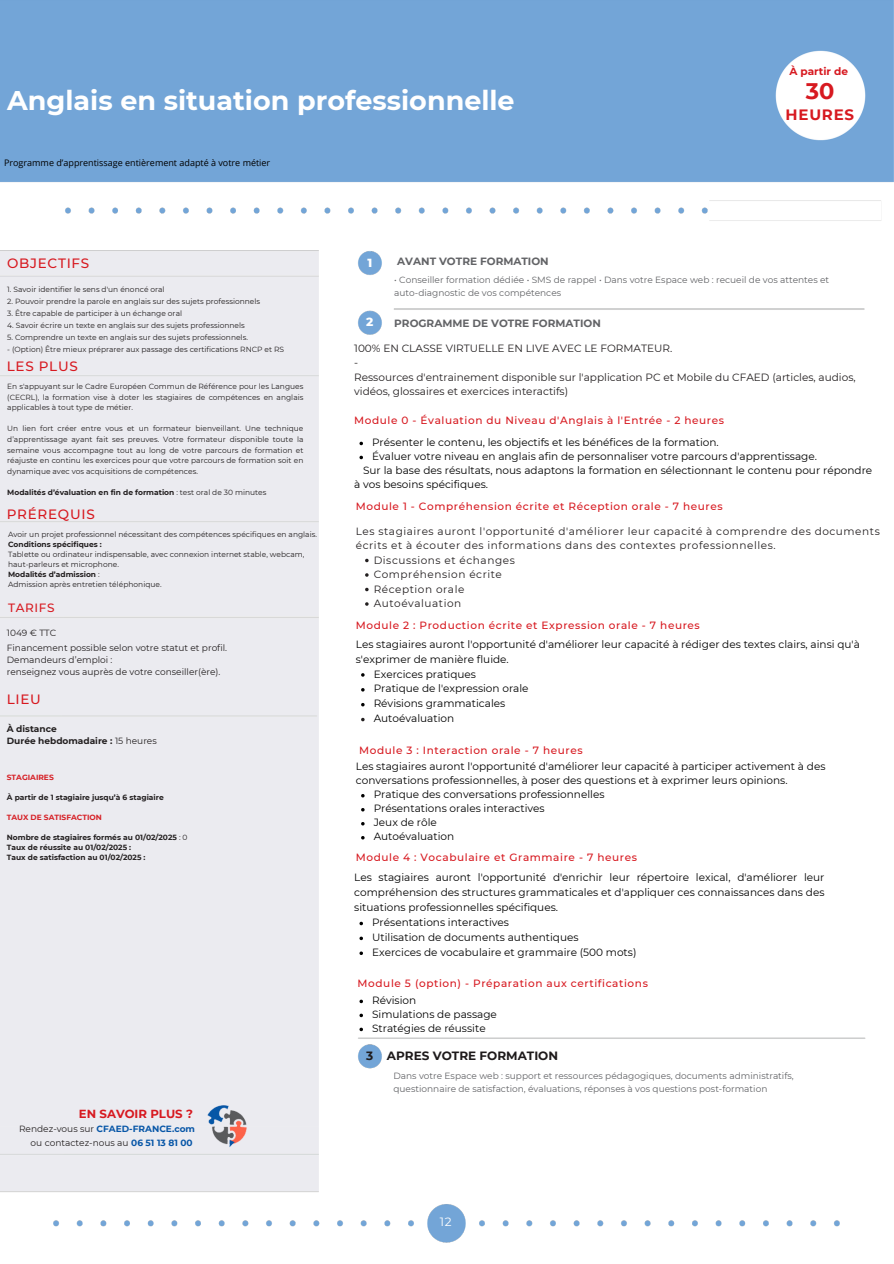
<style>
.page{position:relative;width:894px;height:1264px;background:#fff}
.page>*{position:absolute;margin:0;border:0;box-sizing:border-box;transform-origin:0 0}
.t1{font:700 27px "Montserrat";color:#fff}
.t2{font:700 22.5px "Montserrat";color:#d71920}
.t3{font:700 15px "Montserrat";letter-spacing:.05em;color:#d71920}
.t4{font:500 13.5px "Montserrat";letter-spacing:.055em;color:#d71920}
.t5{font:700 12px "Montserrat";color:#1e1a1b}
.t6{font:500 12px "Montserrat";letter-spacing:.05em;color:#d71920}
.t7{font:800 12px "Montserrat";color:#fff}
.t8{font:12px "Montserrat";color:#fff}
.t9{font:700 11.7px "Montserrat";color:#d71920}
.t10{font:10.5px/14px "Montserrat";color:#000}
.t11{font:500 10.5px "Montserrat";letter-spacing:.055em;color:#d71920}
.t12{font:10.5px "Montserrat";letter-spacing:.05em;color:#231f20}
.t13{font:10.5px/14px "Montserrat";color:#231f20}
.t14{font:700 10.5px "Montserrat";color:#626366}
.t15{font:700 10.5px "Montserrat";color:#d71920}
.t16{font:9px/13.5px "Montserrat";color:#626366}
.t17{font:9px/15px "Montserrat";color:#231f20}
.t18{font:9px "Open Sans";color:#000}
.t19{font:700 9px/12.8px "Montserrat";color:#231f20}
.t20{font:7.5px/10.6px "Montserrat";color:#231f20;text-align:justify}
.t21{font:700 7.5px/10.1px "Montserrat";color:#231f20}
.t22{font:700 7.5px "Montserrat";color:#d62026}
.s1{font-weight:400}
.s2{font-weight:700}
.s3{font-weight:700;color:#0756a7}
</style>
<div class="page">
<img style="left:0;top:0;width:893px;height:1243px">
<svg style="left:361px;top:717px;width:3px;height:4px"></svg>
<svg style="left:359px;top:442px;width:4px;height:3px"></svg>
<svg style="left:359px;top:456px;width:4px;height:3px"></svg>
<svg style="left:365px;top:558px;width:3px;height:4px"></svg>
<svg style="left:365px;top:587px;width:3px;height:4px"></svg>
<img style="left:203px;top:1103px;width:46px;height:45px">
<svg style="left:359px;top:921px;width:4px;height:4px"></svg>
<svg style="left:359px;top:936px;width:4px;height:4px"></svg>
<svg style="left:359px;top:951px;width:4px;height:4px"></svg>
<svg style="left:359px;top:999px;width:4px;height:4px"></svg>
<svg style="left:359px;top:1013px;width:4px;height:4px"></svg>
<svg style="left:359px;top:1027px;width:4px;height:4px"></svg>
<h1 class="t1" style="left:7px;top:84px;width:508px">Anglais en situation professionnelle</h1>
<p class="t18" style="left:4px;top:156px;width:267px">Programme d’apprentissage entièrement adapté à votre métier</p>
<p class="t4" style="left:7px;top:255px;width:83px">OBJECTIFS</p>
<p class="t7" style="left:367px;top:255px;width:6px">1</p>
<p class="t14" style="left:397px;top:255px;width:153px">AVANT VOTRE FORMATION</p>
<p class="t15" style="left:789px;top:64px;width:60px">À partir de</p>
<h2 class="t2" style="left:805px;top:77px;width:30px">30</h2>
<h3 class="t3" style="left:785px;top:106px;width:70px">HEURES</h3>
<p class="t20" style="left:7px;top:284px;width:159px">1. Savoir identifier le sens d'un énoncé oral</p>
<p class="t20" style="left:7px;top:296px;width:254px">2. Pouvoir prendre la parole en anglais sur des sujets professionnels</p>
<p class="t20" style="left:7px;top:308px;width:176px">3. Être capable de participer à un échange oral</p>
<p class="t20" style="left:7px;top:320px;width:239px">4. Savoir écrire un texte en anglais sur des sujets professionnels</p>
<p class="t20" style="left:7px;top:332px;width:242px">5. Comprendre un texte en anglais sur des sujets professionnels.</p>
<p class="t20" style="left:7px;top:344px;width:278px">- (Option) Être mieux préprarer aux passage des certifications RNCP et RS</p>
<p class="t20" style="left:7px;top:381px;width:297px">En s'appuyant sur le Cadre Européen Commun de Référence pour les Langues (CECRL), la formation vise à doter les stagiaires de compétences en anglais applicables à tout type de métier.</p>
<p class="t20" style="left:7px;top:423px;width:297px">Un lien fort créer entre vous et un formateur bienveillant. Une technique d’apprentissage ayant fait ses preuves. Votre formateur disponible toute la semaine vous accompagne tout au long de votre parcours de formation et réajuste en continu les exercices pour que votre parcours de formation soit en dynamique avec vos acquisitions de compétences.</p>
<p class="t21" style="left:7px;top:487px;width:260px">Modalités d’évaluation en fin de formation <span class="s1">: test oral de 30 minutes</span></p>
<p class="t20" style="left:8px;top:528px;width:310px">Avoir un projet professionnel nécessitant des compétences spécifiques en anglais.</p>
<p class="t21" style="left:8px;top:539px;width:95px">Conditions spécifiques :</p>
<p class="t20" style="left:8px;top:549px;width:298px;line-height:10.1px;text-align:left">Tablette ou ordinateur indispensable, avec connexion internet stable, webcam, haut-parleurs et microphone.<br><span class="s2">Modalités d’admission</span> :<br>Admission après entretien téléphonique.</p>
<p class="t6" style="left:8px;top:600px;width:48px">TARIFS</p>
<p class="t4" style="left:7px;top:358px;width:72px">LES PLUS</p>
<p class="t4" style="left:7px;top:506px;width:89px">PRÉREQUIS</p>
<p class="t17" style="left:7px;top:625px;width:222px">1049 € TTC<br>Financement possible selon votre statut et profil.</p>
<p class="t17" style="left:7px;top:654px;width:215px;line-height:12px">Demandeurs d’emploi :<br>renseignez vous auprès de votre conseiller(ère).</p>
<p class="t4" style="left:7px;top:691px;width:36px">LIEU</p>
<p class="t19" style="left:7px;top:722px;width:151px">À distance<br>Durée hebdomadaire : <span class="s1">15 heures</span></p>
<p class="t22" style="left:7px;top:772px;width:48px">STAGIAIRES</p>
<p class="t21" style="left:7px;top:791px;width:158px">À partir de 1 stagiaire jusqu’à 6 stagiaire</p>
<p class="t22" style="left:7px;top:812px;width:97px">TAUX DE SATISFACTION</p>
<p class="t21" style="left:7px;top:831px;width:182px">Nombre de stagiaires formés au 01/02/2025 <span class="s1">: 0<br></span>Taux de réussite au 01/02/2025 :<br>Taux de satisfaction au 01/02/2025 :</p>
<p class="t9" style="left:79px;top:1106px;width:115px">EN SAVOIR PLUS ?</p>
<p class="t17" style="left:19px;top:1122px;width:177px;line-height:13.6px;text-align:right">Rendez-vous sur <span class="s3">CFAED-FRANCE.com </span>ou contactez-nous au <span class="s3">06 51 13 81 00</span></p>
<p class="t7" style="left:366px;top:315px;width:9px">2</p>
<p class="t16" style="left:394px;top:273px;width:436px">• Conseiller formation dédiée • SMS de rappel • Dans votre Espace web : recueil de vos attentes et auto-diagnostic de vos compétences</p>
<p class="t14" style="left:394px;top:316px;width:208px">PROGRAMME DE VOTRE FORMATION</p>
<p class="t13" style="left:354px;top:342px;width:503px">100% EN CLASSE VIRTUELLE EN LIVE AVEC LE FORMATEUR.<br>-<br>Ressources d'entrainement disponible sur l'application PC et Mobile du CFAED (articles, audios, vidéos, glossaires et exercices interactifs)</p>
<p class="t11" style="left:354px;top:414px;width:371px">Module 0 - Évaluation du Niveau d'Anglais à l'Entrée - 2 heures</p>
<p class="t10" style="left:372px;top:435px;width:348px">Présenter le contenu, les objectifs et les bénéfices de la formation.</p>
<p class="t10" style="left:372px;top:449px;width:446px">Évaluer votre niveau en anglais afin de personnaliser votre parcours d'apprentissage.</p>
<p class="t10" style="left:363px;top:463px;width:510px">Sur la base des résultats, nous adaptons la formation en sélectionnant le contenu pour répondre</p>
<p class="t10" style="left:354px;top:477px;width:135px">à vos besoins spécifiques.</p>
<p class="t12" style="left:356px;top:524px;width:525px">Les stagiaires auront l'opportunité d'améliorer leur capacité à comprendre des documents</p>
<p class="t12" style="left:356px;top:539px;width:421px">écrits et à écouter des informations dans des contextes professionnelles.</p>
<p class="t12" style="left:373px;top:553px;width:142px">Discussions et échanges</p>
<p class="t12" style="left:373px;top:568px;width:130px">Compréhension écrite</p>
<p class="t12" style="left:373px;top:582px;width:92px">Réception orale</p>
<p class="t12" style="left:373px;top:597px;width:89px">Autoévaluation</p>
<p class="t11" style="left:356px;top:500px;width:368px">Module 1 - Compréhension écrite et Réception orale - 7 heures</p>
<p class="t11" style="left:356px;top:618px;width:345px">Module 2 : Production écrite et Expression orale - 7 heures</p>
<p class="t10" style="left:356px;top:637px;width:505px">Les stagiaires auront l'opportunité d'améliorer leur capacité à rédiger des textes clairs, ainsi qu'à</p>
<p class="t10" style="left:356px;top:652px;width:154px">s'exprimer de manière fluide.</p>
<p class="t10" style="left:373px;top:666px;width:104px">Exercices pratiques</p>
<p class="t10" style="left:373px;top:681px;width:156px">Pratique de l'expression orale</p>
<p class="t10" style="left:373px;top:696px;width:133px">Révisions grammaticales</p>
<p class="t10" style="left:373px;top:711px;width:82px">Autoévaluation</p>
<p class="t11" style="left:359px;top:743px;width:225px">Module 3 : Interaction orale - 7 heures</p>
<p class="t10" style="left:356px;top:759px;width:471px">Les stagiaires auront l'opportunité d'améliorer leur capacité à participer activement à des</p>
<p class="t10" style="left:356px;top:773px;width:433px">conversations professionnelles, à poser des questions et à exprimer leurs opinions.</p>
<p class="t10" style="left:373px;top:787px;width:232px">Pratique des conversations professionnelles</p>
<p class="t10" style="left:373px;top:801px;width:172px">Présentations orales interactives</p>
<p class="t10" style="left:373px;top:815px;width:65px">Jeux de rôle</p>
<p class="t10" style="left:373px;top:829px;width:82px">Autoévaluation</p>
<p class="t11" style="left:356px;top:850px;width:282px">Module 4 : Vocabulaire et Grammaire - 7 heures</p>
<p class="t10" style="left:354px;top:870px;width:471px">Les stagiaires auront l'opportunité d'enrichir leur répertoire lexical, d'améliorer leur</p>
<p class="t10" style="left:354px;top:885px;width:471px">compréhension des structures grammaticales et d'appliquer ces connaissances dans des</p>
<p class="t10" style="left:354px;top:900px;width:205px">situations professionnelles spécifiques.</p>
<p class="t10" style="left:372px;top:915px;width:138px">Présentations interactives</p>
<p class="t10" style="left:372px;top:930px;width:208px">Utilisation de documents authentiques</p>
<p class="t10" style="left:372px;top:945px;width:266px">Exercices de vocabulaire et grammaire (500 mots)</p>
<p class="t11" style="left:357px;top:977px;width:292px">Module 5 (option) - Préparation aux certifications</p>
<p class="t10" style="left:372px;top:993px;width:126px">Révision<br>Simulations de passage<br>Stratégies de réussite</p>
<p class="t5" style="left:366px;top:1048px;width:193px">3 APRES VOTRE FORMATION</p>
<p class="t16" style="left:393px;top:1068px;width:402px">Dans votre Espace web : support et ressources pédagogiques, documents administratifs, questionnaire de satisfaction, évaluations, réponses à vos questions post-formation</p>
<p class="t8" style="left:440px;top:1214px;width:13px">12</p>
</div>
